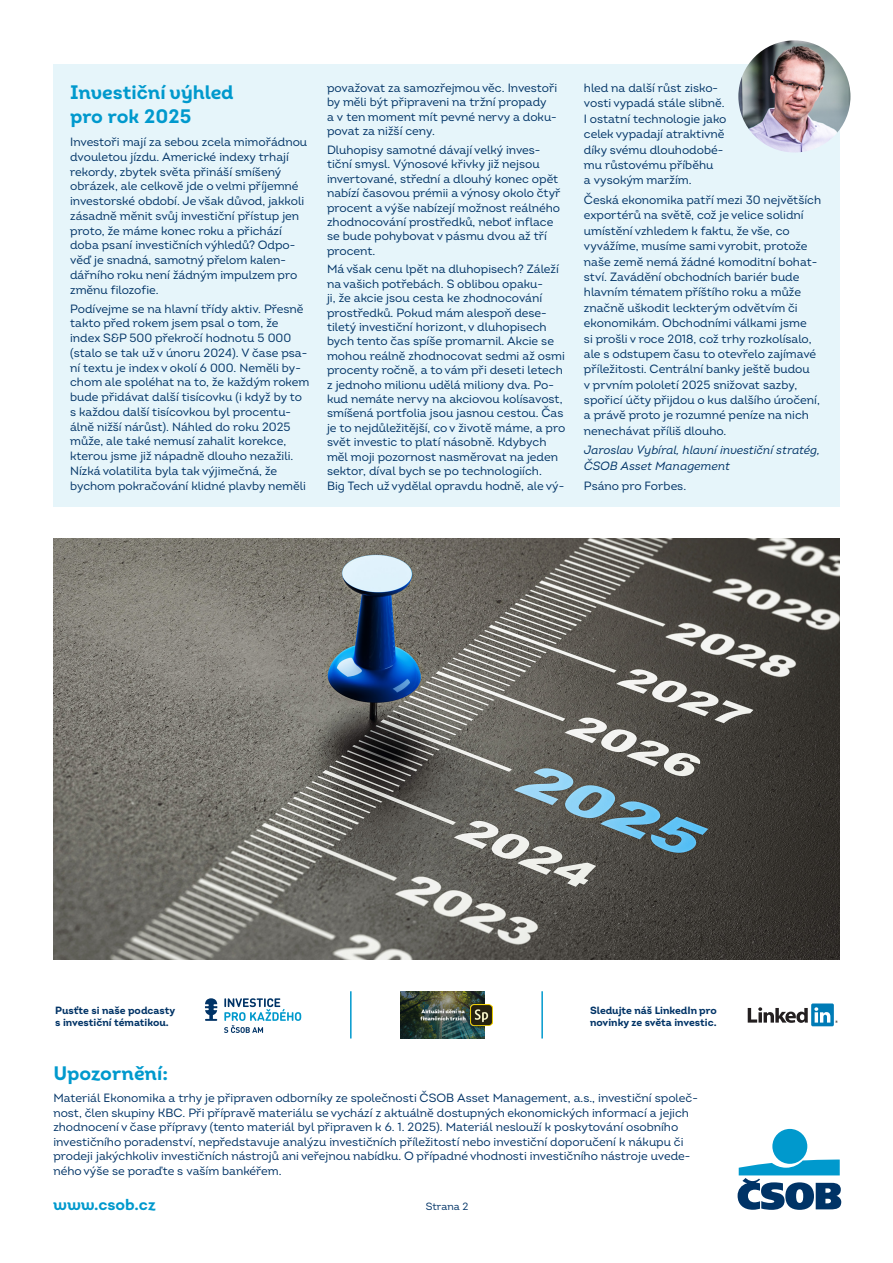
<style>
.page{position:relative;width:893px;height:1263px;background:#fff}
.page>*{position:absolute;margin:0;border:0;box-sizing:border-box;transform-origin:0 0}
.nadpis{font:19.5px/23.7px "Intro Bold Alt";color:#0099cd}
.t1{font:15.9px "Intro Bold Alt";color:#0099cd}
.normal_text{font:12px/14.4px "Intro";color:#036}
.normal_text-2{font:italic 12px/15.5px "Intro";color:#036}
.normal_text_poznamky{font:700 10.5px/12.6px "Intro";color:#036}
.t2{font:10.5px "Intro";color:#036}
</style>
<div class="page">
<div style="left:772px;top:1129px;width:35px;height:35px;background:#0099cd;border-radius:50%"></div>
<svg style="left:738px;top:1159px;width:103px;height:51px"></svg>
<div style="left:811px;top:1003px;width:23px;height:23px;background:#007bb6;border-radius:2px"></div>
<svg style="left:748px;top:1007px;width:60px;height:16px"></svg>
<svg style="left:814px;top:1007px;width:24px;height:16px"></svg>
<hr style="left:350px;top:991px;width:2px;height:47px;background:#0099cd">
<hr style="left:541px;top:991px;width:2px;height:47px;background:#0099cd">
<svg style="left:205px;top:998px;width:12px;height:23px"></svg>
<svg style="left:224px;top:998px;width:77px;height:35px"></svg>
<div style="left:53px;top:64px;width:787px;height:442px;background:#e6f5fa"></div>
<img style="left:53px;top:538px;width:787px;height:421px">
<img style="left:401px;top:991px;width:84px;height:47px">
<img style="left:471px;top:1004px;width:21px;height:21px">
<img style="left:738px;top:40px;width:112px;height:112px;border-radius:56px">
<p class="nadpis" style="left:70px;top:80px;width:165px">Investiční výhled pro rok 2025</p>
<p class="normal_text" style="left:70px;top:134px;width:239px">Investoři mají za sebou zcela mimořádnou dvouletou jízdu. Americké indexy trhají rekordy, zbytek světa přináší smíšený obrázek, ale celkově jde o velmi příjemné investorské období. Je však důvod, jakkoli zásadně měnit svůj investiční přístup jen proto, že máme konec roku a přichází doba psaní investičních výhledů? Odpo&shy;věď je snadná, samotný přelom kalen&shy;dářního roku není žádným impulzem pro změnu filozofie.</p>
<p class="normal_text" style="left:70px;top:301px;width:241px">Podívejme se na hlavní třídy aktiv. Přesně takto před rokem jsem psal o tom, že index S&amp;P 500 překročí hodnotu 5 000 (stalo se tak už v únoru 2024). V čase psa&shy;ní textu je index v okolí 6 000. Neměli by&shy;chom ale spoléhat na to, že každým rokem bude přidávat další tisícovku (i když by to s každou další tisícovkou byl procentu&shy;álně nižší nárůst). Náhled do roku 2025 může, ale také nemusí zahalit korekce, kterou jsme již nápadně dlouho nezažili.<br>Nízká volatilita byla tak výjimečná, že bychom pokračování klidné plavby neměli</p>
<p class="normal_text" style="left:327px;top:81px;width:232px">považovat za samozřejmou věc. Investoři by měli být připraveni na tržní propady<br>a v ten moment mít pevné nervy a doku&shy;povat za nižší ceny.</p>
<p class="normal_text" style="left:327px;top:142px;width:235px">Dluhopisy samotné dávají velký inves&shy;tiční smysl. Výnosové křivky již nejsou invertované, střední a dlouhý konec opět nabízí časovou prémii a výnosy okolo čtyř procent a výše nabízejí možnost reálného zhodnocování prostředků, neboť inflace se bude pohybovat v pásmu dvou až tří procent.</p>
<p class="normal_text" style="left:327px;top:262px;width:240px">Má však cenu lpět na dluhopisech? Záleží na vašich potřebách. S oblibou opaku-<br>ji, že akcie jsou cesta ke zhodnocování prostředků. Pokud mám alespoň dese&shy;tiletý investiční horizont, v dluhopisech bych tento čas spíše promarnil. Akcie se mohou reálně zhodnocovat sedmi až osmi procenty ročně, a to vám při deseti letech z jednoho milionu udělá miliony dva. Po&shy;kud nemáte nervy na akciovou kolísavost, smíšená portfolia jsou jasnou cestou. Čas je to nejdůležitější, co v životě máme, a pro svět investic to platí násobně. Kdybych měl moji pozornost nasměrovat na jeden sektor, díval bych se po technologiích.<br>Big Tech už vydělal opravdu hodně, ale vý-</p>
<p class="normal_text" style="left:584px;top:80px;width:144px;line-height:15.5px">hled na další růst zisko&shy;vosti vypadá stále slibně.<br>I ostatní technologie jako celek vypadají atraktivně díky svému dlouhodobé&shy;mu růstovému příběhu<br>a vysokým maržím.</p>
<p class="normal_text" style="left:584px;top:192px;width:239px;line-height:15.5px">Česká ekonomika patří mezi 30 největších exportérů na světě, což je velice solidní umístění vzhledem k faktu, že vše, co vyvážíme, musíme sami vyrobit, protože naše země nemá žádné komoditní bohat&shy;ství. Zavádění obchodních bariér bude hlavním tématem příštího roku a může značně uškodit leckterým odvětvím či ekonomikám. Obchodními válkami jsme<br>si prošli v roce 2018, což trhy rozkolísalo, ale s odstupem času to otevřelo zajímavé příležitosti. Centrální banky ještě budou<br>v prvním pololetí 2025 snižovat sazby, spořicí účty přijdou o kus dalšího úročení, a právě proto je rozumné peníze na nich nenechávat příliš dlouho.</p>
<p class="normal_text-2" style="left:584px;top:442px;width:238px">Jaroslav Vybíral, hlavní investiční stratég,<br>ČSOB Asset Management</p>
<p class="normal_text" style="left:584px;top:478px;width:104px">Psáno pro Forbes.</p>
<p class="normal_text_poznamky" style="left:55px;top:1003px;width:122px">Pusťte si naše podcasty s investiční tématikou.</p>
<p class="normal_text_poznamky" style="left:590px;top:1003px;width:128px">Sledujte náš LinkedIn pro novinky ze světa investic.</p>
<p class="nadpis" style="left:53px;top:1061px;width:116px">Upozornění:</p>
<p class="normal_text" style="left:53px;top:1091px;width:646px">Materiál Ekonomika a trhy je připraven odborníky ze společnosti ČSOB Asset Management, a.s., investiční společ&shy;nost, člen skupiny KBC. Při přípravě materiálu se vychází z aktuálně dostupných ekonomických informací a jejich zhodnocení v čase přípravy (tento materiál byl připraven k 6. 1. 2025). Materiál neslouží k poskytování osobního investičního poradenství, nepředstavuje analýzu investičních příležitostí nebo investiční doporučení k nákupu či prodeji jakýchkoliv investičních nástrojů ani veřejnou nabídku. O případné vhodnosti investičního nástroje uvede&shy;ného výše se poraďte s vaším bankéřem.</p>
<h2 class="t1" style="left:53px;top:1194px;width:104px">www.csob.cz</h2>
<p class="t2" style="left:426px;top:1200px;width:44px">Strana 2</p>
</div>
